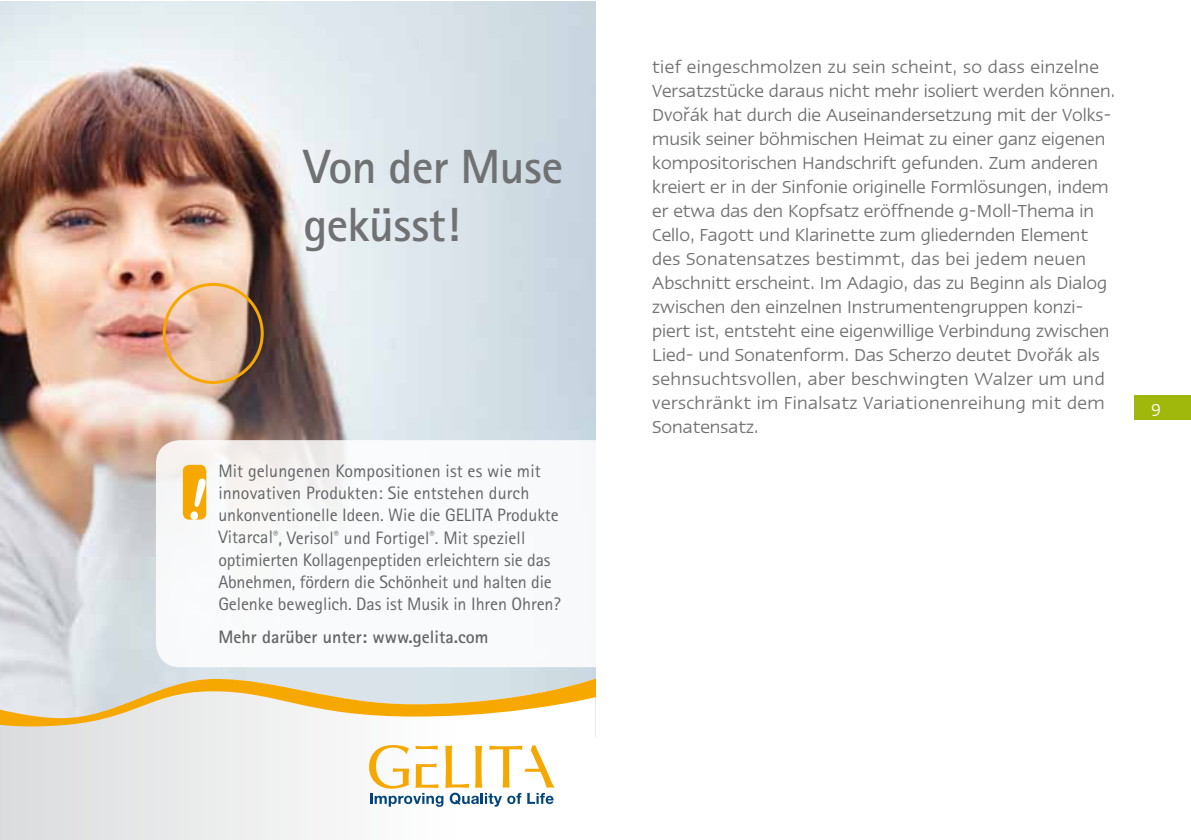
<style>
.page{position:relative;width:1191px;height:840px;background:#fff}
.page>*{position:absolute;margin:0;border:0;box-sizing:border-box;transform-origin:0 0}
.t1{font:700 48px/58px "Rotis Sans Serif";letter-spacing:-.01em;color:#707172}
.t2{font:20px/24px "Linotype Ergo";color:#707172}
.t3{font:20px "Linotype Ergo";color:#fff}
.t4{font:18px/22px "Rotis Sans Serif";letter-spacing:-.005em;color:#646567}
.t5{font:700 18px "Rotis Sans Serif";color:#646567}
</style>
<div class="page">
<div style="left:1134px;top:395px;width:56px;height:25px;background:#a0b80c"></div>
<img style="left:0;top:1px;width:595px;height:735px">
<svg style="left:0;top:669px;width:595px;height:57px"></svg>
<svg style="left:369px;top:745px;width:185px;height:61px"></svg>
<svg style="left:156px;top:440px;width:439px;height:226px"></svg>
<div style="left:183px;top:464px;width:23px;height:55px;background:#f7a800;border-radius:6px"></div>
<svg style="left:190px;top:478px;width:16px;height:41px"></svg>
<div style="left:163px;top:283px;width:101px;height:101px;border:3px solid #f7a800;border-radius:50%"></div>
<h1 class="t1" style="left:303px;top:137px;width:261px">Von der Muse geküsst!</h1>
<p class="t4" style="left:218px;top:460px;width:344px">Mit gelungenen Kompositionen ist es wie mit innovativen Produkten: Sie entstehen durch unkonventionelle Ideen. Wie die GELITA Produkte Vitarcal<sup>®</sup>, Verisol<sup>®</sup> und Fortigel<sup>®</sup>. Mit speziell optimierten Kollagenpeptiden erleichtern sie das Abnehmen, fördern die Schönheit und halten die Gelenke beweglich. Das ist Musik in Ihren Ohren?</p>
<p class="t5" style="left:218px;top:625px;width:271px">Mehr darüber unter: www.gelita.com</p>
<p class="t2" style="left:652px;top:54px;width:465px">tief eingeschmolzen zu sein scheint, so dass einzelne Versatzstücke daraus nicht mehr isoliert werden können.<br>Dvorák hat durch die Auseinandersetzung mit der Volks&shy;musik seiner böhmischen Heimat zu einer ganz eigenen kompositorischen Handschrift gefunden. Zum anderen kreiert er in der Sinfonie originelle Formlösungen, indem er etwa das den Kopfsatz eröffnende g-Moll-Thema in Cello, Fagott und Klarinette zum gliedernden Element des Sonatensatzes bestimmt, das bei jedem neuen Abschnitt erscheint. Im Adagio, das zu Beginn als Dialog zwischen den einzelnen Instrumentengruppen konzi&shy;piert ist, entsteht eine eigenwillige Verbindung zwischen Lied- und Sonatenform. Das Scherzo deutet Dvorák als sehnsuchtsvollen, aber beschwingten Walzer um und verschränkt im Finalsatz Variationenreihung mit dem Sonatensatz.</p>
<p class="t3" style="left:1151px;top:398px;width:11px">9</p>
</div>
